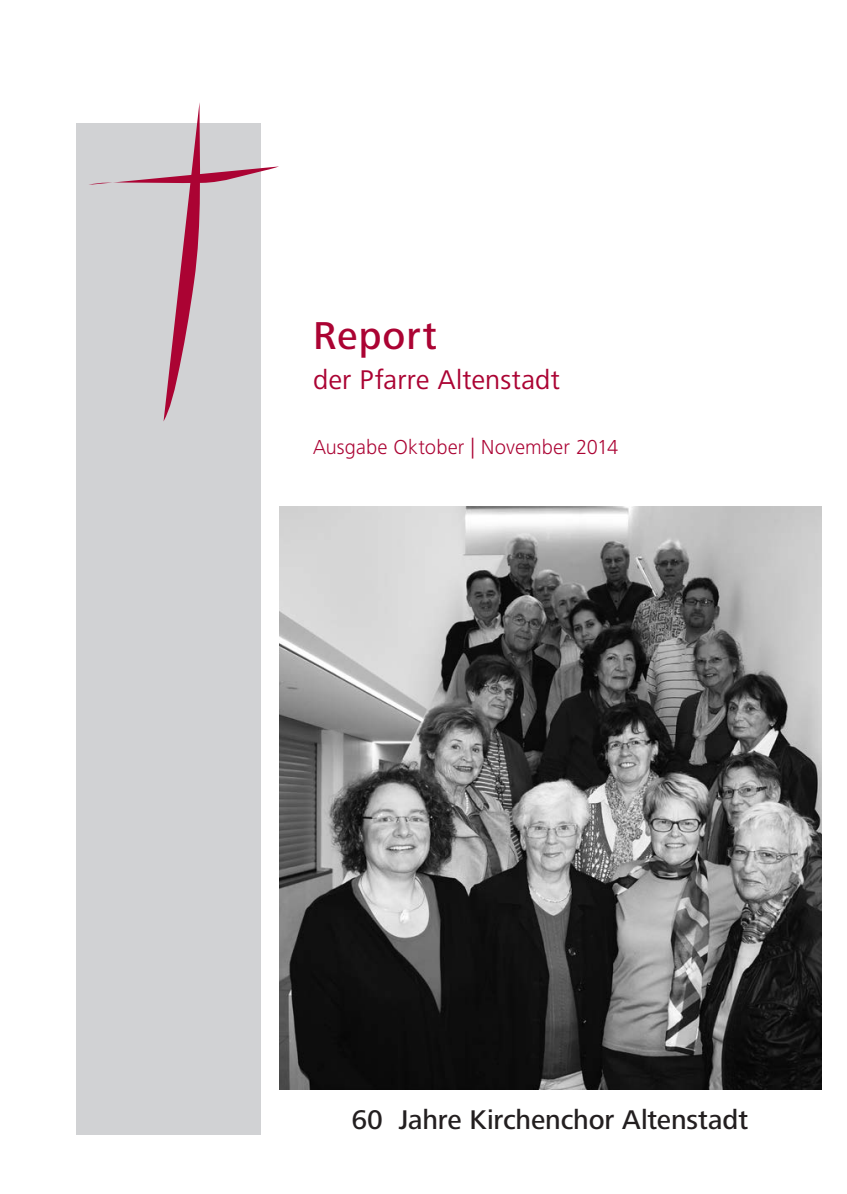
<style>
.page{position:relative;width:847px;height:1194px;background:#fff}
.page>*{position:absolute;margin:0;border:0;box-sizing:border-box;transform-origin:0 0}
.t1{font:500 40.25px "Frutiger Next LT";letter-spacing:.025em;color:#ab0333}
.t2{font:500 28px "Frutiger Next LT";letter-spacing:-.005em;color:#231f20}
.t3{font:28px "Frutiger Next LT";letter-spacing:.005em;color:#ab0333}
.t4{font:300 21px "Frutiger Next LT";color:#ab0333}
</style>
<div class="page">
<div style="left:76px;top:123px;width:185px;height:1011px;background:#d1d2d4"></div>
<svg style="left:89px;top:102px;width:190px;height:319px"></svg>
<img style="left:279px;top:506px;width:541px;height:583px">
<h1 class="t1" style="left:313px;top:313px;width:125px">Report</h1>
<p class="t3" style="left:313px;top:364px;width:248px">der Pfarre Altenstadt</p>
<p class="t4" style="left:313px;top:436px;width:307px">Ausgabe Oktober | November 2014</p>
<p class="t2" style="left:351px;top:1104px;width:398px">60 Jahre Kirchenchor Altenstadt</p>
</div>
